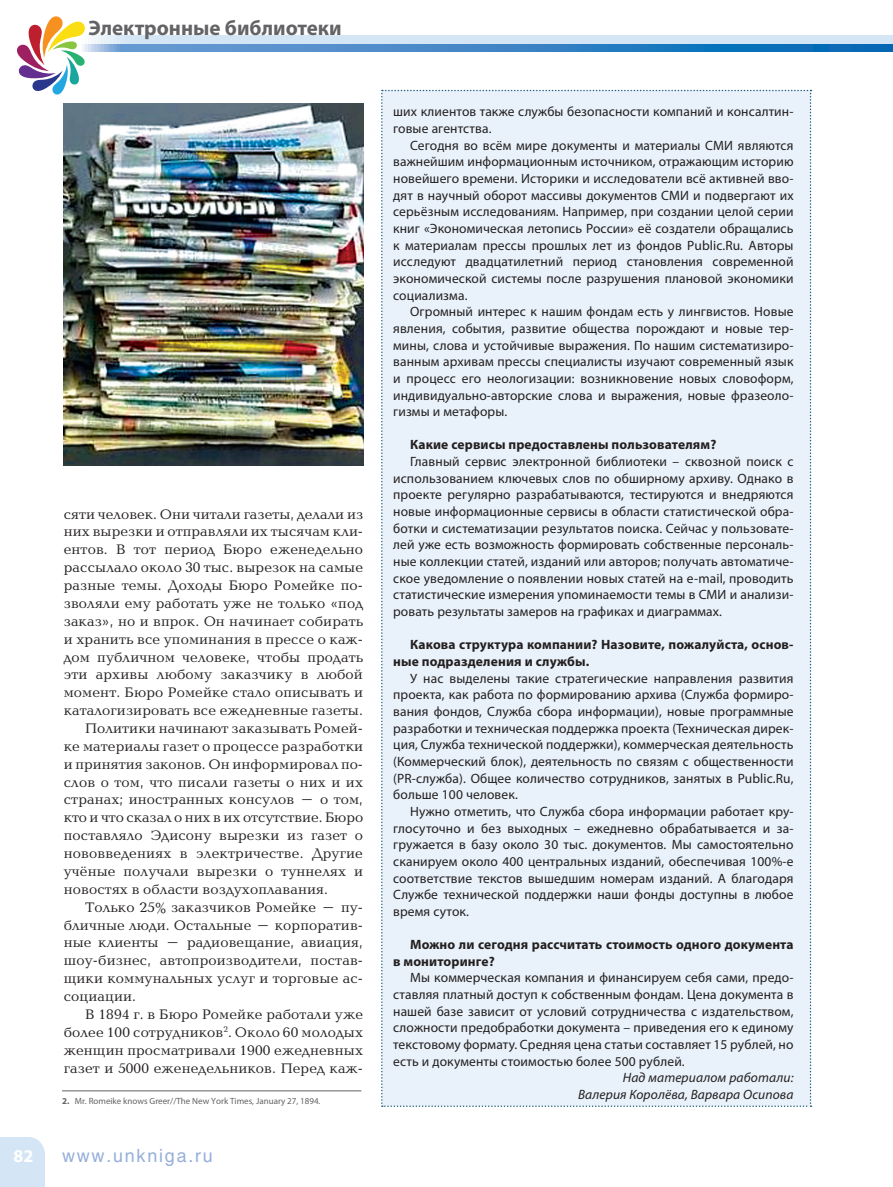
<style>
.page{position:relative;width:893px;height:1187px;background:#fff}
.page>*{position:absolute;margin:0;border:0;box-sizing:border-box;transform-origin:0 0}
.t1{font:700 21px "Myriad Pro";color:#636366}
.t2{font:18px "Helios";letter-spacing:.1em;color:#96afda}
.t3{font:700 18px "Myriad Pro";color:#fff}
.t4{font:14.25px "Baltica C";letter-spacing:.01em;color:#231f20}
.t5{font:13.5px/16.6px "Myriad Pro";letter-spacing:.01em;color:#231f20;text-align:justify}
.t6{font:700 13.5px/16.6px "Myriad Pro";letter-spacing:.01em;color:#231f20}
.t7{font:italic 13.5px/16.6px "Myriad Pro";letter-spacing:.01em;color:#231f20;text-align:right}
.t8{font:9px "Myriad Pro";color:#636366}
.s1{font-weight:700}
</style>
<div class="page">
<div style="left:0;top:1137px;width:45px;height:49px;background:#d4e5f5"></div>
<div style="left:78px;top:35px;width:814px;height:10px;background:#d4e5f5"></div>
<svg style="left:86px;top:45px;width:806px;height:6px;background:#3b85c5"></svg>
<svg style="left:16px;top:16px;width:70px;height:79px"></svg>
<div style="left:381px;top:90px;width:430px;height:1016px;background:#e9f2fa"></div>
<hr style="left:62px;top:1090px;width:299px;height:1px;background:#636366">
<img style="left:64px;top:103px;width:299px;height:362px">
<h1 class="t1" style="left:88px;top:14px;width:255px">Электронные библиотеки</h1>
<p class="t4" style="left:64px;top:506px;width:301px">сяти человек. Они читали газеты, делали из</p>
<p class="t4" style="left:64px;top:524px;width:301px">них вырезки и отправляли их тысячам кли-</p>
<p class="t4" style="left:64px;top:542px;width:301px">ентов. В тот период Бюро еженедельно</p>
<p class="t4" style="left:64px;top:560px;width:301px">рассылало около 30 тыс. вырезок на самые</p>
<p class="t4" style="left:64px;top:578px;width:301px">разные темы. Доходы Бюро Ромейке по-</p>
<p class="t4" style="left:64px;top:596px;width:301px">зволяли ему работать уже не только «под</p>
<p class="t4" style="left:64px;top:613px;width:301px">заказ», но и впрок. Он начинает собирать</p>
<p class="t4" style="left:64px;top:631px;width:301px">и хранить все упоминания в прессе о каж-</p>
<p class="t4" style="left:64px;top:649px;width:301px">дом публичном человеке, чтобы продать</p>
<p class="t4" style="left:64px;top:667px;width:301px">эти архивы любому заказчику в любой</p>
<p class="t4" style="left:64px;top:685px;width:301px">момент. Бюро Ромейке стало описывать и</p>
<p class="t4" style="left:64px;top:703px;width:301px">каталогизировать все ежедневные газеты.</p>
<p class="t4" style="left:85px;top:721px;width:280px">Политики начинают заказывать Ромей-</p>
<p class="t4" style="left:64px;top:738px;width:301px">ке материалы газет о процессе разработки</p>
<p class="t4" style="left:64px;top:756px;width:301px">и принятия законов. Он информировал по-</p>
<p class="t4" style="left:64px;top:774px;width:301px">слов о том, что писали газеты о них и их</p>
<p class="t4" style="left:64px;top:792px;width:301px">странах; иностранных консулов – о том,</p>
<p class="t4" style="left:64px;top:810px;width:301px">кто и что сказал о них в их отсутствие. Бюро</p>
<p class="t4" style="left:64px;top:828px;width:301px">поставляло Эдисону вырезки из газет о</p>
<p class="t4" style="left:64px;top:846px;width:301px">нововведениях в электричестве. Другие</p>
<p class="t4" style="left:64px;top:863px;width:301px">учёные получали вырезки о туннелях и</p>
<p class="t4" style="left:64px;top:881px;width:266px">новостях в области воздухоплавания.</p>
<p class="t4" style="left:85px;top:899px;width:280px">Только 25% заказчиков Ромейке – пу-</p>
<p class="t4" style="left:64px;top:917px;width:301px">бличные люди. Остальные – корпоратив-</p>
<p class="t4" style="left:64px;top:935px;width:301px">ные клиенты – радиовещание, авиация,</p>
<p class="t4" style="left:64px;top:953px;width:301px">шоу-бизнес, автопроизводители, постав-</p>
<p class="t4" style="left:64px;top:970px;width:301px">щики коммунальных услуг и торговые ас-</p>
<p class="t4" style="left:64px;top:988px;width:74px">социации.</p>
<p class="t4" style="left:85px;top:1006px;width:279px">В 1894 г. в Бюро Ромейке работали уже</p>
<p class="t4" style="left:64px;top:1024px;width:301px">более 100 сотрудников<sup>2</sup>. Около 60 молодых</p>
<p class="t4" style="left:64px;top:1042px;width:301px">женщин просматривали 1900 ежедневных</p>
<p class="t4" style="left:64px;top:1060px;width:301px">газет и 5000 еженедельников. Перед каж-</p>
<p class="t8" style="left:62px;top:1095px;width:260px"><span class="s1">2.</span> Mr. Romeike knows Greer//The New York Times, January 27, 1894.</p>
<h2 class="t3" style="left:13px;top:1144px;width:21px">82</h2>
<h2 class="t2" style="left:62px;top:1144px;width:152px">www.unkniga.ru</h2>
<p class="t5" style="left:393px;top:103px;width:402px">ших клиентов также службы безопасности компаний и консалтин&shy;говые агентства.</p>
<p class="t5" style="left:393px;top:137px;width:402px;text-indent:17px">Сегодня во всём мире документы и материалы СМИ являются важнейшим информационным источником, отражающим историю новейшего времени. Историки и исследователи всё активней вво&shy;дят в научный оборот массивы документов СМИ и подвергают их серьёзным исследованиям. Например, при создании целой серии книг «Экономическая летопись России» её создатели обращались к материалам прессы прошлых лет из фондов Public.Ru. Авторы исследуют двадцатилетний период становления современной экономической системы после разрушения плановой экономики социализма.</p>
<p class="t5" style="left:393px;top:303px;width:402px;text-indent:17px">Огромный интерес к нашим фондам есть у лингвистов. Новые явления, события, развитие общества порождают и новые тер&shy;мины, слова и устойчивые выражения. По нашим систематизиро&shy;ванным архивам прессы специалисты изучают современный язык и процесс его неологизации: возникновение новых словоформ, индивидуально-авторские слова и выражения, новые фразеоло&shy;гизмы и метафоры.</p>
<p class="t6" style="left:410px;top:436px;width:308px">Какие сервисы предоставлены пользователям?</p>
<p class="t5" style="left:393px;top:453px;width:402px;text-indent:17px">Главный сервис электронной библиотеки – сквозной поиск с использованием ключевых слов по обширному архиву. Однако в проекте регулярно разрабатываются, тестируются и внедряются новые информационные сервисы в области статистической обра&shy;ботки и систематизации результатов поиска. Сейчас у пользовате&shy;лей уже есть возможность формировать собственные персональ&shy;ные коллекции статей, изданий или авторов; получать автоматиче&shy;ское уведомление о появлении новых статей на e-mail, проводить статистические измерения упоминаемости темы в СМИ и анализи&shy;ровать результаты замеров на графиках и диаграммах.</p>
<p class="t6" style="left:393px;top:636px;width:402px;text-indent:17px">Какова структура компании? Назовите, пожалуйста, основ&shy;ные подразделения и службы.</p>
<p class="t5" style="left:393px;top:669px;width:402px;text-indent:17px">У нас выделены такие стратегические направления развития проекта, как работа по формированию архива (Служба формиро&shy;вания фондов, Служба сбора информации), новые программные разработки и техническая поддержка проекта (Техническая дирек&shy;ция, Служба технической поддержки), коммерческая деятельность (Коммерческий блок), деятельность по связям с общественности (PR-служба). Общее количество сотрудников, занятых в Public.Ru, больше 100 человек.</p>
<p class="t5" style="left:393px;top:802px;width:402px;text-indent:17px">Нужно отметить, что Служба сбора информации работает кру&shy;глосуточно и без выходных – ежедневно обрабатывается и за&shy;гружается в базу около 30 тыс. документов. Мы самостоятельно сканируем около 400 центральных изданий, обеспечивая 100%-е соответствие текстов вышедшим номерам изданий. А благодаря Службе технической поддержки наши фонды доступны в любое время суток.</p>
<p class="t6" style="left:393px;top:935px;width:402px;text-indent:17px">Можно ли сегодня рассчитать стоимость одного документа в мониторинге?</p>
<p class="t5" style="left:393px;top:969px;width:402px;text-indent:17px">Мы коммерческая компания и финансируем себя сами, предо&shy;ставляя платный доступ к собственным фондам. Цена документа в нашей базе зависит от условий сотрудничества с издательством, сложности предобработки документа – приведения его к единому текстовому формату. Средняя цена статьи составляет 15 рублей, но есть и документы стоимостью более 500 рублей.</p>
<p class="t7" style="left:578px;top:1069px;width:217px">Над материалом работали:<br>Валерия Королёва, Варвара Осипова</p>
</div>
